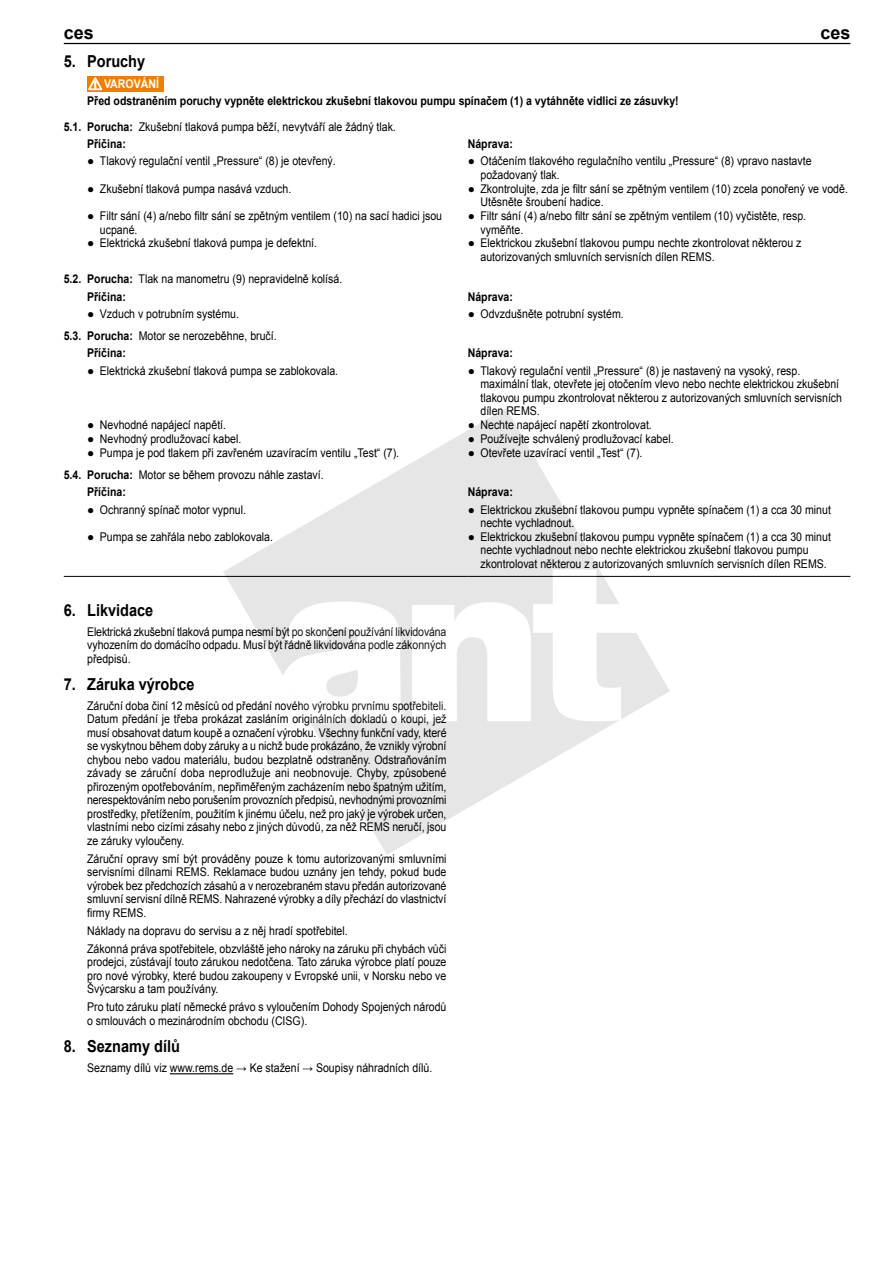
<style>
.page{position:relative;width:893px;height:1263px;background:#fff}
.page>*{position:absolute;margin:0;border:0;box-sizing:border-box;transform-origin:0 0}
.t1{font:700 18px "Arial";color:#000}
.t2{font:700 16.5px "Arial";color:#000;scale:.88 1}
.t3{font:12px/13.5px "Arial";color:#000;scale:.88 1}
.t4{font:12px/13.5px "Arial";color:#000}
.t5{font:700 12px/25.8px "Arial";color:#000;scale:.88 1}
.t6{font:700 12px "Arial";color:#fff;scale:.88 1}
.s1{font-weight:400}
.s2{font-weight:700}
</style>
<div class="page">
<hr style="left:170px;top:1073px;width:63px;height:1px;background:#000">
<hr style="left:64px;top:43px;width:786px;height:1px;background:#000">
<hr style="left:64px;top:576px;width:404px;height:1px;background:#000">
<hr style="left:468px;top:576px;width:382px;height:1px;background:#000">
<div style="left:87px;top:76px;width:77px;height:16px;background:#f17e00"></div>
<svg style="left:89px;top:77px;width:14px;height:13px"></svg>
<img style="left:223px;top:408px;width:447px;height:447px">
<h1 class="t1" style="left:64px;top:20px;width:32px">ces</h1>
<h1 class="t1" style="left:820px;top:20px;width:32px">ces</h1>
<h2 class="t2" style="left:64px;top:51px;width:94px">5. Poruchy</h2>
<p class="t6" style="left:104px;top:76px;width:64px">VAROVÁNÍ</p>
<p class="t5" style="left:64px;top:88px;width:700px;text-indent:23px">Před odstraněním poruchy vypněte elektrickou zkušební tlakovou pumpu spínačem (1) a vytáhněte vidlici ze zásuvky!<br>5.1. Porucha: <span class="s1">Zkušební tlaková pumpa běží, nevytváří ale žádný tlak.</span></p>
<p class="t5" style="left:87px;top:131px;width:46px">Příčina:</p>
<p class="t5" style="left:468px;top:131px;width:53px">Náprava:</p>
<p class="t4" style="left:87px;top:155px;width:250px">● Tlakový regulační ventil „Pressure“ (8) je otevřený.</p>
<p class="t4" style="left:480px;top:155px;width:333px;text-indent:-13px">● Otáčením tlakového regulačního ventilu „Pressure“ (8) vpravo nastavte požadovaný tlak.</p>
<p class="t4" style="left:87px;top:182px;width:206px">● Zkušební tlaková pumpa nasává vzduch.</p>
<p class="t4" style="left:480px;top:182px;width:369px;text-indent:-13px">● Zkontrolujte, zda je filtr sání se zpětným ventilem (10) zcela ponořený ve vodě.<br>Utěsněte šroubení hadice.</p>
<p class="t4" style="left:100px;top:209px;width:344px;text-indent:-13px">● Filtr sání (4) a/nebo filtr sání se zpětným ventilem (10) na sací hadici jsou ucpané.</p>
<p class="t4" style="left:480px;top:209px;width:327px;text-indent:-13px">● Filtr sání (4) a/nebo filtr sání se zpětným ventilem (10) vyčistěte, resp. vyměňte.</p>
<p class="t4" style="left:87px;top:237px;width:231px">● Elektrická zkušební tlaková pumpa je defektní.</p>
<p class="t4" style="left:480px;top:237px;width:323px;text-indent:-13px">● Elektrickou zkušební tlakovou pumpu nechte zkontrolovat některou z autorizovaných smluvních servisních dílen REMS.</p>
<p class="t3" style="left:87px;top:271px;width:291px;line-height:17.2px;text-indent:-23px"><span class="s2">5.2. Porucha:</span> Tlak na manometru (9) nepravidelně kolísá.<br><span class="s2">Příčina:</span></p>
<p class="t5" style="left:468px;top:284px;width:53px">Náprava:</p>
<p class="t4" style="left:87px;top:307px;width:153px">● Vzduch v potrubním systému.</p>
<p class="t4" style="left:468px;top:307px;width:157px">● Odvzdušněte potrubní systém.</p>
<p class="t3" style="left:87px;top:327px;width:217px;line-height:17.4px;text-indent:-23px"><span class="s2">5.3. Porucha:</span> Motor se nerozeběhne, bručí.<br><span class="s2">Příčina:</span></p>
<p class="t5" style="left:468px;top:341px;width:53px">Náprava:</p>
<p class="t4" style="left:87px;top:364px;width:253px">● Elektrická zkušební tlaková pumpa se zablokovala.</p>
<p class="t4" style="left:480px;top:364px;width:363px;text-indent:-13px">● Tlakový regulační ventil „Pressure“ (8) je nastavený na vysoký, resp. maximální tlak, otevřete jej otočením vlevo nebo nechte elektrickou zkušební tlakovou pumpu zkontrolovat některou z autorizovaných smluvních servisních dílen REMS.</p>
<p class="t4" style="left:87px;top:418px;width:140px">● Nevhodné napájecí napětí.</p>
<p class="t4" style="left:468px;top:418px;width:186px">● Nechte napájecí napětí zkontrolovat.</p>
<p class="t4" style="left:87px;top:432px;width:156px">● Nevhodný prodlužovací kabel.</p>
<p class="t4" style="left:468px;top:432px;width:207px">● Používejte schválený prodlužovací kabel.</p>
<p class="t4" style="left:87px;top:446px;width:314px">● Pumpa je pod tlakem při zavřeném uzavíracím ventilu „Test“ (7).</p>
<p class="t4" style="left:468px;top:446px;width:176px">● Otevřete uzavírací ventil „Test“ (7).</p>
<p class="t3" style="left:87px;top:466px;width:270px;line-height:17.2px;text-indent:-23px"><span class="s2">5.4. Porucha:</span> Motor se během provozu náhle zastaví.<br><span class="s2">Příčina:</span></p>
<p class="t5" style="left:468px;top:480px;width:53px">Náprava:</p>
<p class="t4" style="left:87px;top:503px;width:160px">● Ochranný spínač motor vypnul.</p>
<p class="t4" style="left:480px;top:503px;width:352px;text-indent:-13px">● Elektrickou zkušební tlakovou pumpu vypněte spínačem (1) a cca 30 minut nechte vychladnout.</p>
<p class="t4" style="left:87px;top:530px;width:187px">● Pumpa se zahřála nebo zablokovala.</p>
<p class="t4" style="left:480px;top:530px;width:352px;text-indent:-13px">● Elektrickou zkušební tlakovou pumpu vypněte spínačem (1) a cca 30 minut nechte vychladnout nebo nechte elektrickou zkušební tlakovou pumpu zkontrolovat některou z autorizovaných smluvních servisních dílen REMS.</p>
<h2 class="t2" style="left:64px;top:599px;width:103px">6. Likvidace</h2>
<p class="t3" style="left:87px;top:625px;width:410px;text-align:justify">Elektrická zkušební tlaková pumpa nesmí být po skončení používání likvidována vyhozením do domácího odpadu. Musí být řádně likvidována podle zákonných předpisů.</p>
<h2 class="t2" style="left:64px;top:673px;width:150px">7. Záruka výrobce</h2>
<p class="t3" style="left:87px;top:699px;width:410px;text-align:justify">Záruční doba činí 12 měsíců od předání nového výrobku prvnímu spotřebiteli.<br>Datum předání je třeba prokázat zasláním originálních dokladů o koupi, jež musí obsahovat datum koupě a označení výrobku. Všechny funkční vady, které se vyskytnou během doby záruky a u nichž bude prokázáno, že vznikly výrobní chybou nebo vadou materiálu, budou bezplatně odstraněny. Odstraňováním závady se záruční doba neprodlužuje ani neobnovuje. Chyby, způsobené přirozeným opotřebováním, nepřiměřeným zacházením nebo špatným užitím, nerespektováním nebo porušením provozních předpisů, nevhodnými provozními prostředky, přetížením, použitím k jinému účelu, než pro jaký je výrobek určen, vlastními nebo cizími zásahy nebo z jiných důvodů, za něž REMS neručí, jsou ze záruky vyloučeny.</p>
<p class="t3" style="left:87px;top:852px;width:410px;text-align:justify">Záruční opravy smí být prováděny pouze k tomu autorizovanými smluvními servisními dílnami REMS. Reklamace budou uznány jen tehdy, pokud bude výrobek bez předchozích zásahů a v nerozebraném stavu předán autorizované smluvní servisní dílně REMS. Nahrazené výrobky a díly přechází do vlastnictví firmy REMS.</p>
<p class="t3" style="left:87px;top:921px;width:410px;line-height:18px">Náklady na dopravu do servisu a z něj hradí spotřebitel.<br>Zákonná práva spotřebitele, obzvláště jeho nároky na záruku při chybách vůči</p>
<p class="t3" style="left:87px;top:955px;width:410px;text-align:justify">prodejci, zůstávají touto zárukou nedotčena. Tato záruka výrobce platí pouze pro nové výrobky, které budou zakoupeny v Evropské unii, v Norsku nebo ve Švýcarsku a tam používány.</p>
<p class="t3" style="left:87px;top:1000px;width:410px">Pro tuto záruku platí německé právo s vyloučením Dohody Spojených národů o smlouvách o mezinárodním obchodu (CISG).</p>
<h2 class="t2" style="left:64px;top:1035px;width:134px">8. Seznamy dílů</h2>
<p class="t3" style="left:87px;top:1061px;width:394px">Seznamy dílů viz www.rems.de → Ke stažení → Soupisy náhradních dílů.</p>
</div>
